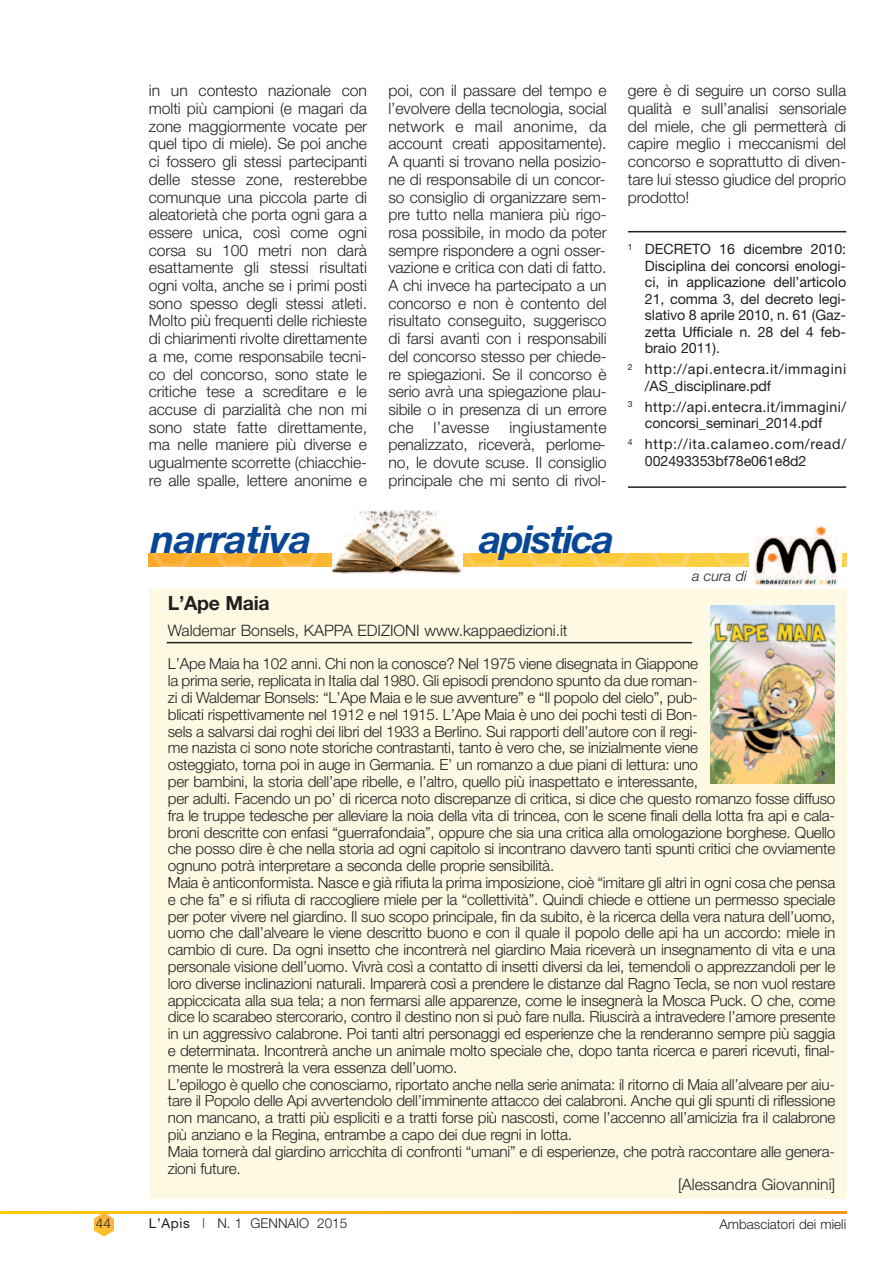
<style>
.page{position:relative;width:893px;height:1263px;background:#fff}
.page>*{position:absolute;margin:0;border:0;box-sizing:border-box;transform-origin:0 0}
.t1{font:italic 700 38.7px "Helvetica Neue";letter-spacing:-.02em;color:#094694}
.t2{font:italic 700 38.7px "Helvetica Neue";letter-spacing:-.04em;color:#094694}
.t3{font:700 19.5px "Helvetica Neue";letter-spacing:-.015em;color:#231f20}
.t4{font:300 15.75px/17.7px "Helvetica Neue";letter-spacing:-.005em;color:#231f20;text-align:justify}
.t5{font:300 15.3px/16.8px "Helvetica Neue";letter-spacing:-.015em;color:#231f20}
.t6{font:14.25px/16.5px "Helvetica Neue";letter-spacing:-.005em;color:#231f20;text-align:justify}
.t7{font:14.25px/16.5px "Helvetica Neue";letter-spacing:.04em;color:#231f20}
.t8{font:italic 300 14.25px "Helvetica Neue";color:#231f20}
.t9{font:300 13.5px "Helvetica Neue";color:#231f20}
.s1{font-weight:400}
</style>
<div class="page">
<img style="left:149px;top:554px;width:698px;height:13px">
<img style="left:332px;top:511px;width:131px;height:63px">
<div style="left:749px;top:526px;width:92px;height:60px;background:#fff"></div>
<img style="left:754px;top:526px;width:83px;height:60px">
<div style="left:149px;top:590px;width:697px;height:609px;background:#fef9e3"></div>
<img style="left:710px;top:605px;width:125px;height:179px">
<hr style="left:167px;top:642px;width:525px;height:1px;background:#231f20">
<svg style="left:94px;top:1213px;width:20px;height:23px"></svg>
<svg style="left:0;top:1212px;width:846px;height:1px"></svg>
<hr style="left:628px;top:231px;width:218px;height:1px;background:#231f20">
<hr style="left:628px;top:486px;width:218px;height:2px;background:#231f20">
<p class="t4" style="left:149px;top:83px;width:220px">in un contesto nazionale con molti più campioni (e magari da zone maggiormente vocate per quel tipo di miele). Se poi anche ci fossero gli stessi partecipanti delle stesse zone, resterebbe comunque una piccola parte di aleatorietà che porta ogni gara a essere unica, così come ogni corsa su 100 metri non darà esattamente gli stessi risultati ogni volta, anche se i primi posti sono spesso degli stessi atleti.<br>Molto più frequenti delle richieste di chiarimenti rivolte direttamente a me, come responsabile tecni&shy;co del concorso, sono state le critiche tese a screditare e le accuse di parzialità che non mi sono state fatte direttamente, ma nelle maniere più diverse e ugualmente scorrette (chiacchie&shy;re alle spalle, lettere anonime e</p>
<p class="t4" style="left:388px;top:83px;width:220px">poi, con il passare del tempo e l’evolvere della tecnologia, social network e mail anonime, da account creati appositamente).<br>A quanti si trovano nella posizio&shy;ne di responsabile di un concor&shy;so consiglio di organizzare sem&shy;pre tutto nella maniera più rigo&shy;rosa possibile, in modo da poter sempre rispondere a ogni osser&shy;vazione e critica con dati di fatto.<br>A chi invece ha partecipato a un concorso e non è contento del risultato conseguito, suggerisco di farsi avanti con i responsabili del concorso stesso per chiede&shy;re spiegazioni. Se il concorso è serio avrà una spiegazione plau&shy;sibile o in presenza di un errore che</p>
<p class="t4" style="left:388px;top:420px;width:220px;text-indent:121px">ingiustamente penalizzato, riceverà, perlome&shy;no, le dovute scuse. Il consiglio principale che mi sento di rivol-</p>
<p class="t4" style="left:434px;top:420px;width:57px">l’avesse</p>
<h1 class="t1" style="left:151px;top:526px;width:162px">narrativa</h1>
<h1 class="t2" style="left:479px;top:525px;width:137px">apistica</h1>
<p class="t4" style="left:628px;top:83px;width:220px">gere è di seguire un corso sulla qualità e sull’analisi sensoriale del miele, che gli permetterà di capire meglio i meccanismi del concorso e soprattutto di diven&shy;tare lui stesso giudice del proprio prodotto!</p>
<p class="t6" style="left:645px;top:242px;width:203px;text-indent:-17px"><sup>1</sup> DECRETO 16 dicembre 2010:<br>Disciplina dei concorsi enologi&shy;ci, in applicazione dell’articolo 21, comma 3, del decreto legi&shy;slativo 8 aprile 2010, n. 61 (Gaz&shy;zetta Ufficiale n. 28 del 4 feb&shy;braio 2011).</p>
<p class="t7" style="left:645px;top:362px;width:203px;text-indent:-17px"><sup>2</sup> http://api.entecra.it/immagini /AS_disciplinare.pdf</p>
<p class="t6" style="left:628px;top:400px;width:220px;text-align:center"><sup>3</sup> http://api.entecra.it/immagini/ concorsi_seminari_2014.pdf</p>
<p class="t6" style="left:645px;top:437px;width:203px;text-indent:-17px"><sup>4</sup> http://ita.calameo.com/read/<br>002493353bf78e061e8d2</p>
<p class="t8" style="left:692px;top:570px;width:56px">a cura di</p>
<p class="t3" style="left:168px;top:596px;width:103px">L’Ape Maia</p>
<p class="t4" style="left:168px;top:623px;width:401px">Waldemar Bonsels, KAPPA EDIZIONI www.kappaedizioni.it</p>
<p class="t5" style="left:168px;top:657px;width:669px">L’Ape Maia ha 102 anni. Chi non la conosce? Nel 1975 viene disegnata in Giappone<br>la prima serie, replicata in Italia dal 1980. Gli episodi prendono spunto da due roman-<br>zi di Waldemar Bonsels: “L’Ape Maia e le sue avventure” e “Il popolo del cielo”, pub-<br>blicati rispettivamente nel 1912 e nel 1915. L’Ape Maia è uno dei pochi testi di Bon-<br>sels a salvarsi dai roghi dei libri del 1933 a Berlino. Sui rapporti dell’autore con il regi-<br>me nazista ci sono note storiche contrastanti, tanto è vero che, se inizialmente viene<br>osteggiato, torna poi in auge in Germania. E’ un romanzo a due piani di lettura: uno<br>per bambini, la storia dell’ape ribelle, e l’altro, quello più inaspettato e interessante,<br>per adulti. Facendo un po’ di ricerca noto discrepanze di critica, si dice che questo romanzo fosse diffuso fra le truppe tedesche per alleviare la noia della vita di trincea, con le scene finali della lotta fra api e cala&shy;broni descritte con enfasi “guerrafondaia”, oppure che sia una critica alla omologazione borghese. Quello che posso dire è che nella storia ad ogni capitolo si incontrano davvero tanti spunti critici che ovviamente ognuno potrà interpretare a seconda delle proprie sensibilità.<br>Maia è anticonformista. Nasce e già rifiuta la prima imposizione, cioè “imitare gli altri in ogni cosa che pensa e che fa” e si rifiuta di raccogliere miele per la “collettività”. Quindi chiede e ottiene un permesso speciale per poter vivere nel giardino. Il suo scopo principale, fin da subito, è la ricerca della vera natura dell’uomo, uomo che dall’alveare le viene descritto buono e con il quale il popolo delle api ha un accordo: miele in cambio di cure. Da ogni insetto che incontrerà nel giardino Maia riceverà un insegnamento di vita e una personale visione dell’uomo. Vivrà così a contatto di insetti diversi da lei, temendoli o apprezzandoli per le loro diverse inclinazioni naturali. Imparerà così a prendere le distanze dal Ragno Tecla, se non vuol restare appiccicata alla sua tela; a non fermarsi alle apparenze, come le insegnerà la Mosca Puck. O che, come dice lo scarabeo stercorario, contro il destino non si può fare nulla. Riuscirà a intravedere l’amore presente in un aggressivo calabrone. Poi tanti altri personaggi ed esperienze che la renderanno sempre più saggia e determinata. Incontrerà anche un animale molto speciale che, dopo tanta ricerca e pareri ricevuti, final&shy;mente le mostrerà la vera essenza dell’uomo.<br>L’epilogo è quello che conosciamo, riportato anche nella serie animata: il ritorno di Maia all’alveare per aiu&shy;tare il Popolo delle Api avvertendolo dell’imminente attacco dei calabroni. Anche qui gli spunti di riflessione non mancano, a tratti più espliciti e a tratti forse più nascosti, come l’accenno all’amicizia fra il calabrone più anziano e la Regina, entrambe a capo dei due regni in lotta.<br>Maia tornerà dal giardino arricchita di confronti “umani” e di esperienze, che potrà raccontare alle genera&shy;zioni future.</p>
<p class="t4" style="left:678px;top:1177px;width:159px">[Alessandra Giovannini]</p>
<p class="t9" style="left:96px;top:1219px;width:16px">44</p>
<p class="t9" style="left:149px;top:1219px;width:200px"><span class="s1">L’Apis</span> | N. 1 GENNAIO 2015</p>
<p class="t9" style="left:719px;top:1219px;width:128px">Ambasciatori dei mieli</p>
</div>
